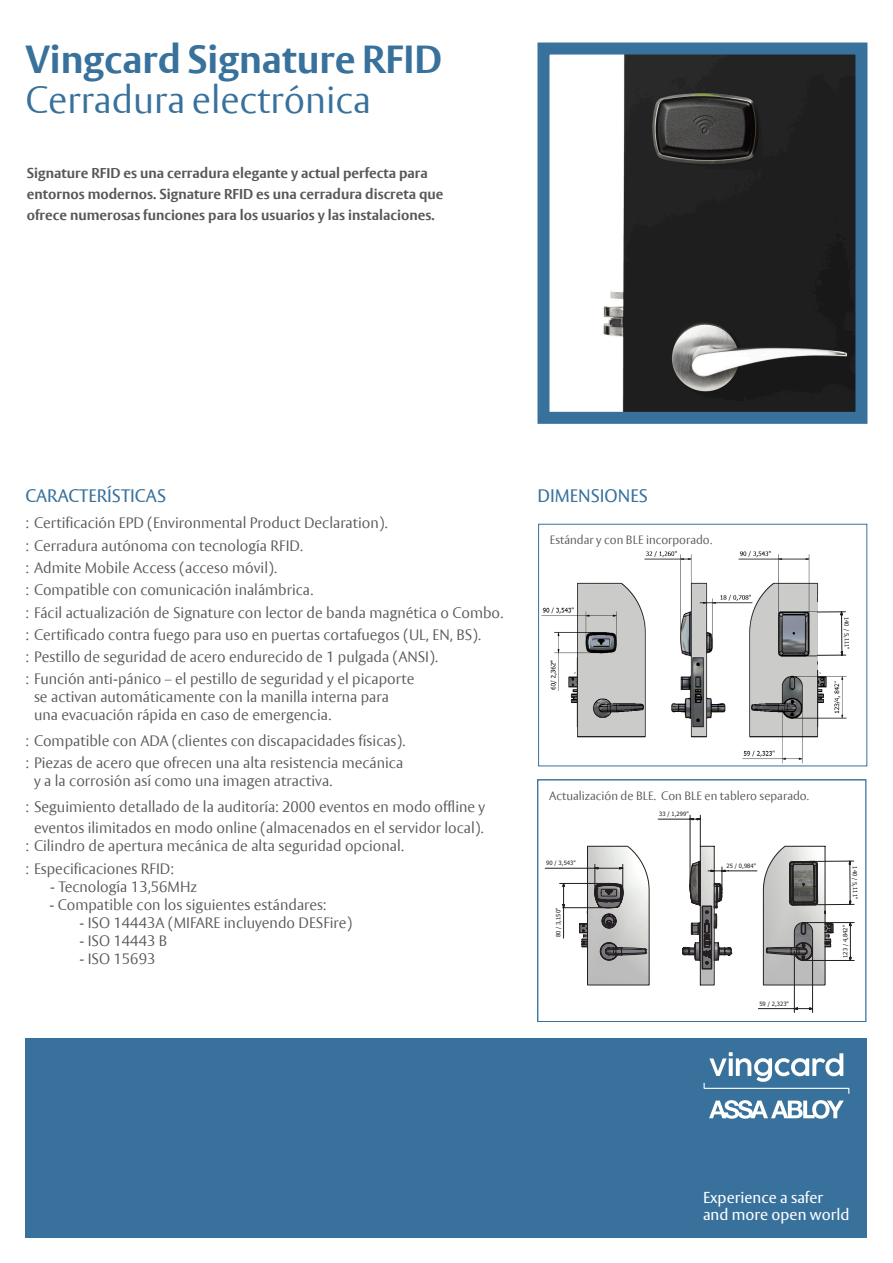
<style>
.page{position:relative;width:893px;height:1263px;background:#fff}
.page>*{position:absolute;margin:0;border:0;box-sizing:border-box;transform-origin:0 0}
.Rubrik_pos{font:700 39px "ASSA Vesta";color:#37719c}
.Rubrik_pos-2{font:300 37.5px "ASSA Vesta";color:#37719c}
.DS_Heading_3{font:18px "ASSA Vesta";color:#37719c}
.DS_Heading_2{font:18px "ASSA Vesta";color:#37719c}
.t1{font:15.75px/17.5px "ASSA Vesta";color:#fff}
.t2{font:300 15px/18px "ASSA Vesta";color:#57585a}
.t3{font:700 14.25px/21px "ASSA Vesta";color:#57585a}
.t4{font:300 12px "ASSA Vesta";color:#57585a}
.t5{font:5.85px "Tahoma";color:#231f20}
</style>
<div class="page">
<div style="left:26px;top:1038px;width:841px;height:199px;background:#37719c"></div>
<img style="left:603px;top:56px;width:251px;height:355px">
<div style="left:537px;top:43px;width:330px;height:381px;border:12px solid #37719c"></div>
<img style="left:541px;top:551px;width:306px;height:158px">
<div style="left:538px;top:524px;width:329px;height:242px;border:1px solid #37719c"></div>
<svg style="left:545px;top:709px;width:310px;height:304px"></svg>
<div style="left:537px;top:779px;width:329px;height:243px;border:1px solid #37719c"></div>
<svg style="left:709px;top:1100px;width:135px;height:19px"></svg>
<svg style="left:704px;top:1052px;width:145px;height:42px"></svg>
<div style="left:818px;top:594px;width:40px;height:75px;background:#fff"></div>
<svg style="left:818px;top:611px;width:28px;height:45px"></svg>
<p class="Rubrik_pos" style="left:26px;top:35px;width:418px">Vingcard Signature RFID</p>
<p class="Rubrik_pos-2" style="left:26px;top:78px;width:347px">Cerradura electrónica</p>
<p class="t3" style="left:27px;top:163px;width:418px">Signature RFID es una cerradura elegante y actual perfecta para entornos modernos. Signature RFID es una cerradura discreta que ofrece numerosas funciones para los usuarios y las instalaciones.</p>
<p class="DS_Heading_3" style="left:26px;top:485px;width:142px">CARACTERÍSTICAS</p>
<p class="DS_Heading_2" style="left:537px;top:485px;width:112px">DIMENSIONES</p>
<p class="t2" style="left:26px;top:515px;width:364px">: Certificación EPD (Environmental Product Declaration).</p>
<p class="t2" style="left:26px;top:537px;width:279px">: Cerradura autónoma con tecnología RFID.</p>
<p class="t2" style="left:26px;top:559px;width:253px">: Admite Mobile Access (acceso móvil).</p>
<p class="t2" style="left:26px;top:582px;width:289px">: Compatible con comunicación inalámbrica.</p>
<p class="t2" style="left:26px;top:604px;width:479px">: Fácil actualización de Signature con lector de banda magnética o Combo.</p>
<p class="t2" style="left:26px;top:626px;width:457px">: Certificado contra fuego para uso en puertas cortafuegos (UL, EN, BS).</p>
<p class="t2" style="left:26px;top:648px;width:414px">: Pestillo de seguridad de acero endurecido de 1 pulgada (ANSI).</p>
<p class="t2" style="left:34px;top:671px;width:382px;text-indent:-9px">: Función anti-pánico – el pestillo de seguridad y el picaporte se activan automáticamente con la manilla interna para una evacuación rápida en caso de emergencia.</p>
<p class="t2" style="left:26px;top:732px;width:381px">: Compatible con ADA (clientes con discapacidades físicas).</p>
<p class="t2" style="left:34px;top:755px;width:371px;text-indent:-9px">: Piezas de acero que ofrecen una alta resistencia mecánica y a la corrosión así como una imagen atractiva.</p>
<p class="t2" style="left:26px;top:796px;width:461px;line-height:21.6px;text-align:center">: Seguimiento detallado de la auditoría: 2000 eventos en modo offline y eventos ilimitados en modo online (almacenados en el servidor local).</p>
<p class="t2" style="left:26px;top:838px;width:380px">: Cilindro de apertura mecánica de alta seguridad opcional.</p>
<p class="t2" style="left:26px;top:860px;width:150px">: Especificaciones RFID:</p>
<p class="t2" style="left:50px;top:878px;width:148px">- Tecnología 13,56MHz</p>
<p class="t2" style="left:49px;top:896px;width:278px">- Compatible con los siguientes estándares:</p>
<p class="t2" style="left:80px;top:914px;width:274px">- ISO 14443A (MIFARE incluyendo DESFire)</p>
<p class="t2" style="left:80px;top:932px;width:89px">- ISO 14443 B</p>
<p class="t2" style="left:80px;top:950px;width:77px">- ISO 15693</p>
<p class="t4" style="left:550px;top:533px;width:164px">Estándar y con BLE incorporado.</p>
<p class="t4" style="left:549px;top:788px;width:262px">Actualización de BLE. Con BLE en tablero separado.</p>
<p class="t5" style="left:659px;top:810px;width:31px">33 / 1,299"</p>
<p class="t5" style="left:546px;top:859px;width:31px">90 / 3,543"</p>
<p class="t5" style="left:726px;top:862px;width:31px">25 / 0,984"</p>
<p class="t5" style="left:555px;top:937px;width:31px;rotate:-90deg">80 / 3,150"</p>
<p class="t5" style="left:759px;top:999px;width:31px">59 / 2,323"</p>
<p class="t5" style="left:850px;top:617px;width:34px;rotate:89deg">140 / 5,111"</p>
<p class="t5" style="left:859px;top:866px;width:34px;rotate:89deg">140 / 5,111"</p>
<p class="t5" style="left:841px;top:958px;width:34px;rotate:-90deg">123 / 4,842"</p>
<p class="t1" style="left:703px;top:1189px;width:148px">Experience a safer and more open world</p>
</div>
